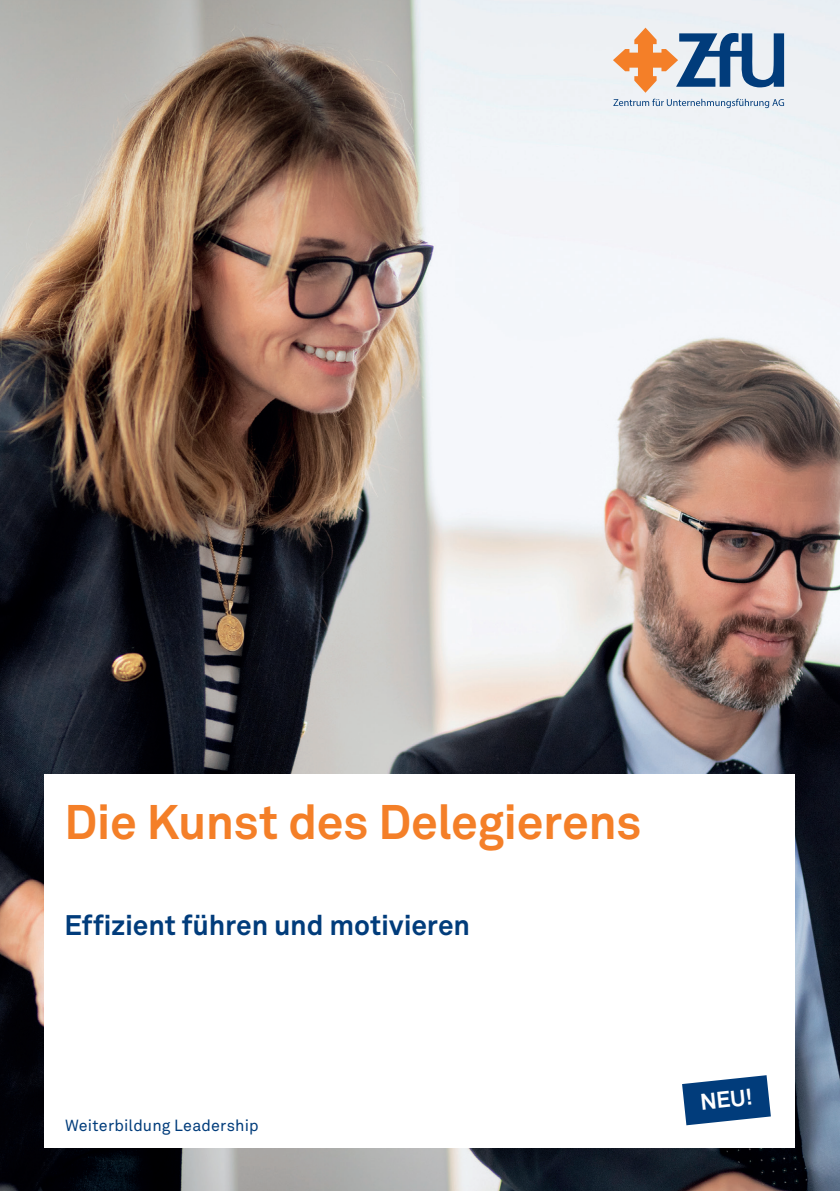
<style>
.page{position:relative;width:840px;height:1191px;background:#fff}
.page>*{position:absolute;margin:0;border:0;box-sizing:border-box;transform-origin:0 0}
.t1{font:700 48px "Akkurat Office";letter-spacing:-.01em;color:#f47f28}
.t2{font:700 28px "Akkurat Office";letter-spacing:-.005em;color:#013c7b}
.t3{font:700 22.6px "Akkurat Office";color:#fff}
.t4{font:16px "Akkurat Office";letter-spacing:.01em;color:#013c7b}
</style>
<div class="page">
<img style="left:0;top:0;width:839px;height:1191px">
<div style="left:44px;top:774px;width:750px;height:373px;background:#fff"></div>
<svg style="left:682px;top:1075px;width:88px;height:50px"></svg>
<svg style="left:612px;top:28px;width:171px;height:65px;background:#adaeb4"></svg>
<svg style="left:613px;top:99px;width:170px;height:9px"></svg>
<h1 class="t1" style="left:64px;top:792px;width:578px">Die Kunst des Delegierens</h1>
<p class="t2" style="left:64px;top:907px;width:407px">Effizient führen und motivieren</p>
<p class="t4" style="left:65px;top:1116px;width:195px">Weiterbildung Leadership</p>
<p class="t3" style="left:698px;top:1088px;width:54px;rotate:-6deg">NEU!</p>
</div>
